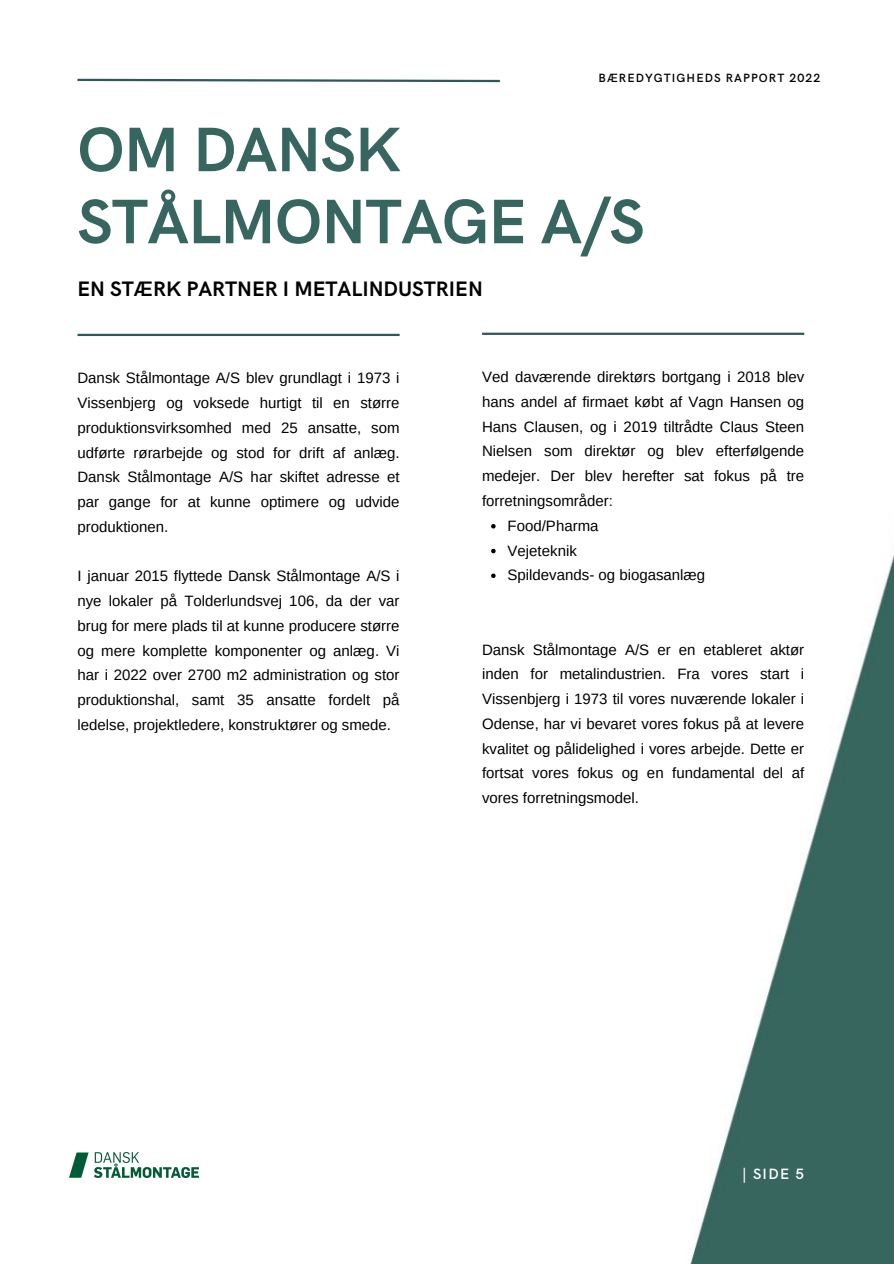
<style>
.page{position:relative;width:894px;height:1264px;background:#fff}
.page>*{position:absolute;margin:0;border:0;box-sizing:border-box;transform-origin:0 0}
.t1{font:700 63px/72px "HK Grotesk";letter-spacing:-.01em;color:#376660}
.t2{font:700 21px "HK Grotesk";color:#000}
.t3{font:15px/24.8px "Arimo";color:#000;text-align:justify}
.t4{font:600 15px "HK Grotesk";color:#fff}
.t5{font:600 12px "HK Grotesk";letter-spacing:.09em;color:#000}
</style>
<div class="page">
<svg style="left:77px;top:78px;width:423px;height:5px"></svg>
<img style="left:690px;top:556px;width:203px;height:707px">
<svg style="left:491px;top:524px;width:4px;height:4px"></svg>
<svg style="left:491px;top:549px;width:4px;height:4px"></svg>
<svg style="left:491px;top:573px;width:4px;height:5px"></svg>
<img style="left:69px;top:1152px;width:129px;height:25px">
<hr style="left:77px;top:334px;width:322px;height:2px;background:#2f5958">
<hr style="left:482px;top:333px;width:322px;height:2px;background:#2f5958">
<p class="t5" style="left:598px;top:71px;width:223px">BÆREDYGTIGHEDS RAPPORT 2022</p>
<p class="t1" style="left:77px;top:116px;width:568px">OM DANSK<br>STÅLMONTAGE A/S</p>
<h3 class="t2" style="left:77px;top:277px;width:407px">EN STÆRK PARTNER I METALINDUSTRIEN</h3>
<p class="t3" style="left:77px;top:366px;width:323px">Dansk Stålmontage A/S blev grundlagt i 1973 i Vissenbjerg og voksede hurtigt til en større produktionsvirksomhed med 25 ansatte, som udførte rørarbejde og stod for drift af anlæg.<br>Dansk Stålmontage A/S har skiftet adresse et par gange for at kunne optimere og udvide produktionen.</p>
<p class="t3" style="left:77px;top:564px;width:323px">I januar 2015 flyttede Dansk Stålmontage A/S i nye lokaler på Tolderlundsvej 106, da der var brug for mere plads til at kunne producere større og mere komplette komponenter og anlæg. Vi har i 2022 over 2700 m2 administration og stor produktionshal, samt 35 ansatte fordelt på ledelse, projektledere, konstruktører og smede.</p>
<h1 class="t3" style="left:482px;top:364px;width:323px">Ved daværende direktørs bortgang i 2018 blev hans andel af firmaet købt af Vagn Hansen og Hans Clausen, og i 2019 tiltrådte Claus Steen Nielsen som direktør og blev efterfølgende medejer. Der blev herefter sat fokus på tre forretningsområder:</h1>
<h2 class="t3" style="left:507px;top:513px;width:92px">Food/Pharma</h2>
<h4 class="t3" style="left:507px;top:538px;width:71px">Vejeteknik</h4>
<h4 class="t3" style="left:507px;top:562px;width:199px">Spildevands- og biogasanlæg</h4>
<p class="t3" style="left:482px;top:637px;width:323px">Dansk Stålmontage A/S er en etableret aktør inden for metalindustrien. Fra vores start i Vissenbjerg i 1973 til vores nuværende lokaler i Odense, har vi bevaret vores fokus på at levere kvalitet og pålidelighed i vores arbejde. Dette er fortsat vores fokus og en fundamental del af vores forretningsmodel.</p>
<h4 class="t4" style="left:741px;top:1165px;width:64px">| SIDE 5</h4>
</div>
